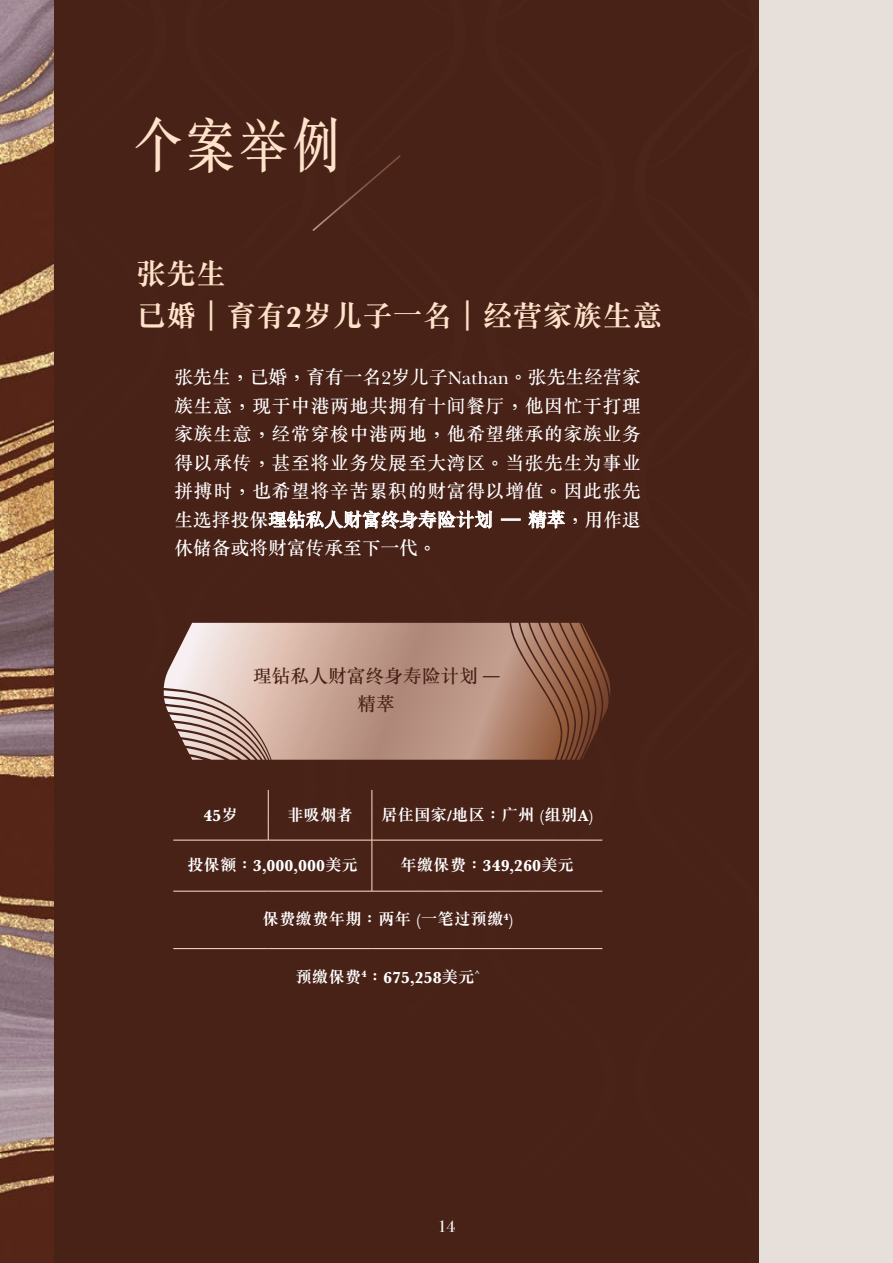
<style>
.page{position:relative;width:893px;height:1263px;background:#e7dfd9}
.page>*{position:absolute;margin:0;border:0;box-sizing:border-box;transform-origin:0 0}
.t1{font:500 60px "M Sung HKS";color:#fee2c9;scale:.8 1}
.t2{font:700 30px/42px "M Sung HKS";color:#fee2c9}
.t3{font:500 18.75px/28.5px "M Sung HKS";color:#fff;text-align:justify}
.t4{font:500 18.75px/28.5px "M Sung HKS";color:#471f15;text-align:center}
.t5{font:700 16.5px "M Sung HKS";color:#fff}
.t6{font:16.5px "Bodoni Svty Two ITCTT";color:#fff}
.s1{font-size:16.5px;color:#4e241c}
</style>
<div class="page">
<img style="left:0;top:0;width:54px;height:1263px">
<div style="left:54px;top:0;width:704px;height:1263px;background:#482117"></div>
<svg style="left:312px;top:155px;width:88px;height:76px"></svg>
<hr style="left:173px;top:789px;width:95px;height:1px;background:#4e241c">
<hr style="left:372px;top:789px;width:230px;height:1px;background:#4e241c">
<hr style="left:173px;top:1006px;width:95px;height:1px;background:#4e241c">
<hr style="left:268px;top:1006px;width:104px;height:1px;background:#4e241c">
<hr style="left:372px;top:1006px;width:230px;height:1px;background:#4e241c">
<hr style="left:268px;top:789px;width:104px;height:1px;background:#4e241c">
<hr style="left:268px;top:790px;width:1px;height:50px;background:#fee2c9">
<hr style="left:372px;top:790px;width:1px;height:50px;background:#fee2c9">
<hr style="left:173px;top:840px;width:95px;height:1px;background:#fee2c9">
<hr style="left:268px;top:840px;width:104px;height:1px;background:#fee2c9">
<hr style="left:372px;top:840px;width:230px;height:1px;background:#fee2c9">
<hr style="left:372px;top:840px;width:1px;height:51px;background:#fee2c9">
<hr style="left:173px;top:891px;width:95px;height:1px;background:#fee2c9">
<hr style="left:268px;top:891px;width:104px;height:1px;background:#fee2c9">
<hr style="left:372px;top:891px;width:230px;height:1px;background:#fee2c9">
<hr style="left:173px;top:948px;width:95px;height:1px;background:#fee2c9">
<hr style="left:268px;top:948px;width:104px;height:1px;background:#fee2c9">
<hr style="left:372px;top:948px;width:230px;height:1px;background:#fee2c9">
<svg style="left:164px;top:623px;width:447px;height:137px;background:#b59081"></svg>
<h1 class="t1" style="left:134px;top:104px;width:259px">個案舉例</h1>
<h2 class="t2" style="left:136px;top:252px;width:528px">張先生<br>已婚｜育有2歲兒子一名｜經營家族生意</h2>
<p class="t3" style="left:174px;top:362px;width:468px">張先生，已婚，育有一名2歲兒子Nathan。張先生經營家族生意，現於中港兩地共擁有十間餐廳，他因忙於打理家族生意，經常穿梭中港兩地，他希望繼承的家族業務得以承傳，甚至將業務發展至大灣區。當張先生為事業拼搏時，也希望將辛苦累積的財富得以增值。因此張先生選擇投保瑆鑽私人財富終身壽險計劃 – 精萃，用作退休儲備或將財富傳承至下一代。</p>
<p class="t4" style="left:253px;top:661px;width:248px">瑆鑽私人財富終身壽險計劃 <span class="s1">–</span>精萃</p>
<p class="t5" style="left:204px;top:803px;width:36px">45歲</p>
<p class="t5" style="left:287px;top:803px;width:67px">非吸煙者</p>
<p class="t5" style="left:381px;top:803px;width:214px">居住國家/地區：廣州 (組別A)</p>
<p class="t5" style="left:187px;top:853px;width:172px">投保額：3,000,000美元</p>
<p class="t5" style="left:400px;top:853px;width:175px">年繳保費：349,260美元</p>
<p class="t5" style="left:263px;top:908px;width:252px">保費繳費年期：兩年 (一筆過預繳<sup>4</sup>)</p>
<p class="t5" style="left:295px;top:965px;width:186px">預繳保費<sup>4</sup>：675,258美元<sup>^</sup></p>
<p class="t6" style="left:438px;top:1212px;width:19px">14</p>
</div>
